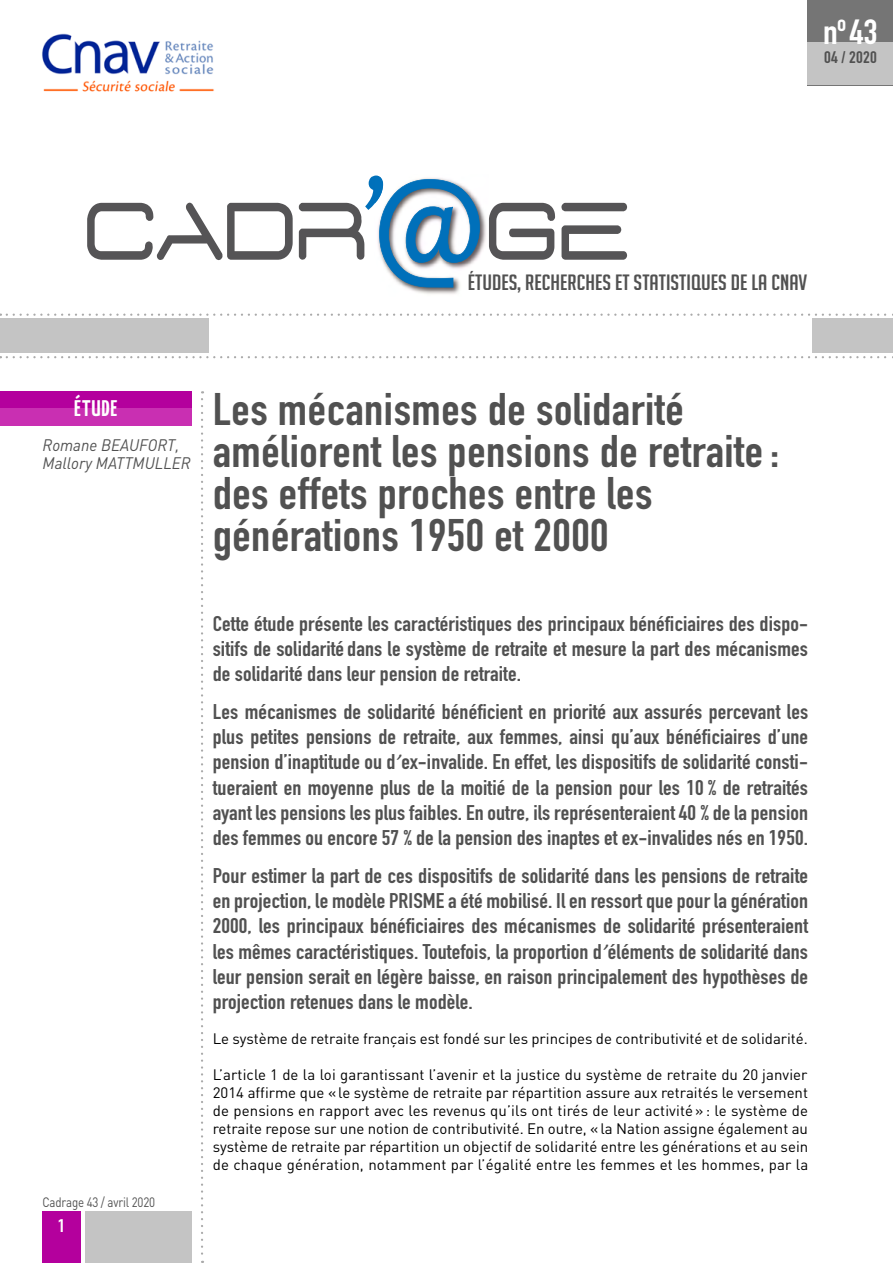
<style>
.page{position:relative;width:893px;height:1263px;background:#fff}
.page>*{position:absolute;margin:0;border:0;box-sizing:border-box;transform-origin:0 0}
.t1{font:45px/42px "DIN Engschrift";letter-spacing:.01em;color:#515151;scale:1.1 1}
.t2{font:34.5px "DIN Engschrift";color:#fff;scale:1.1 1}
.t3{font:700 22.5px "Yanone Kaffeesatz";letter-spacing:.04em;color:#fff}
.t4{font:21.6px "Big Noodle Titling";color:#515151;scale:1.11 1}
.t5{font:21px/25.2px "DIN Engschrift";letter-spacing:.005em;color:#515151;text-align:justify;scale:1.1 1}
.t6{font:18px "DIN Engschrift";color:#fff;scale:1.1 1}
.t7{font:italic 16.5px/18px "DIN";color:#515151;scale:.95 1}
.t8{font:16.5px "DIN Engschrift";letter-spacing:.01em;color:#515151;scale:1.1 1}
.t9{font:15px/18px "DIN";color:#000;text-align:justify}
.t10{font:13.5px "DIN";letter-spacing:-.015em;color:#515151;scale:.85 1}
.s1{font-family:"Calibri";font-style:italic}
</style>
<div class="page">
<img style="left:42px;top:33px;width:172px;height:59px">
<div style="left:43px;top:1212px;width:38px;height:51px;background:#b4009d"></div>
<div style="left:85px;top:1212px;width:106px;height:51px;background:#c4c4c4"></div>
<svg style="left:7px;top:314px;width:886px;height:2px"></svg>
<svg style="left:7px;top:356px;width:886px;height:2px"></svg>
<svg style="left:87px;top:202px;width:206px;height:58px"></svg>
<svg style="left:489px;top:203px;width:66px;height:57px"></svg>
<svg style="left:561px;top:203px;width:66px;height:57px"></svg>
<img style="left:375px;top:175px;width:111px;height:119px">
<svg style="left:299px;top:176px;width:181px;height:112px"></svg>
<div style="left:808px;top:0;width:85px;height:85px;background:#757575"></div>
<div style="left:808px;top:43px;width:85px;height:42px;background:#c4c4c4"></div>
<div style="left:0;top:319px;width:208px;height:34px;background:#c4c4c4"></div>
<div style="left:812px;top:319px;width:81px;height:34px;background:#c4c4c4"></div>
<svg style="left:201px;top:399px;width:2px;height:864px"></svg>
<div style="left:0;top:391px;width:191px;height:34px;background:#b4009d"></div>
<div style="left:0;top:408px;width:191px;height:17px;background:#c92fb2"></div>
<h2 class="t2" style="left:823px;top:12px;width:51px">n<sup>o</sup>43</h2>
<p class="t8" style="left:824px;top:48px;width:49px">04 / 2020</p>
<p class="t4" style="left:468px;top:270px;width:307px">ÉTUDES, RECHERCHES ET STATISTIQUES DE LA CNAV</p>
<p class="t3" style="left:74px;top:392px;width:45px">ÉTUDE</p>
<h1 class="t1" style="left:213px;top:389px;width:517px">Les mécanismes de solidarité améliorent les pensions de retraite: des effets proches entre les générations 1950 et 2000</h1>
<p class="t7" style="left:43px;top:436px;width:158px">Romane BEAUFORT,<br>Mallory MATTMULLER</p>
<p class="t10" style="left:43px;top:1193px;width:134px">Cadrage 43 / avril 2020</p>
<p class="t6" style="left:58px;top:1215px;width:8px">1</p>
<p class="t5" style="left:213px;top:611px;width:543px">Cette étude présente les caractéristiques des principaux bénéficiaires des dispo&shy;sitifs de solidaritédans le système de retraite et mesure la part des mécanismes de solidarité dans leur pension de retraite.</p>
<p class="t5" style="left:213px;top:699px;width:543px">Les mécanismes de solidarité bénéficient en priorité aux assurés percevant les plus petites pensions de retraite, aux femmes, ainsi qu’aux bénéficiaires d’une pension d’inaptitude ou d<span class="s1">’</span>ex-invalide. En effet, les dispositifs de solidarité consti&shy;tueraient en moyenne plus de la moitié de la pension pour les 10 % de retraités ayant les pensions les plus faibles. En outre, ils représenteraient 40 % de la pension des femmes ou encore 57 % de la pension des inaptes et ex-invalides nés en 1950.</p>
<p class="t5" style="left:213px;top:863px;width:543px">Pour estimer la part de ces dispositifs de solidarité dans les pensions de retraite en projection, le modèle PRISME a été mobilisé. Il en ressort que pour la génération 2000, les principaux bénéficiaires des mécanismes de solidarité présenteraient les mêmes caractéristiques. Toutefois, la proportion d<span class="s1">’</span>éléments de solidarité dans leur pension serait en légère baisse, en raison principalement des hypothèses de projection retenues dans le modèle.</p>
<p class="t9" style="left:213px;top:1029px;width:597px">Le système de retraite français est fondé sur les principes de contributivité et de solidarité.</p>
<p class="t9" style="left:213px;top:1065px;width:597px">L’article 1 de la loi garantissant l’avenir et la justice du système de retraite du 20 janvier 2014 affirme que «le système de retraite par répartition assure aux retraités le versement de pensions en rapport avec les revenus qu’ils ont tirés de leur activité » : le système de retraite repose sur une notion de contributivité. En outre, «la Nation assigne également au système de retraite par répartition un objectif de solidarité entre les générations et au sein de chaque génération, notamment par l’égalité entre les femmes et les hommes, par la</p>
</div>
